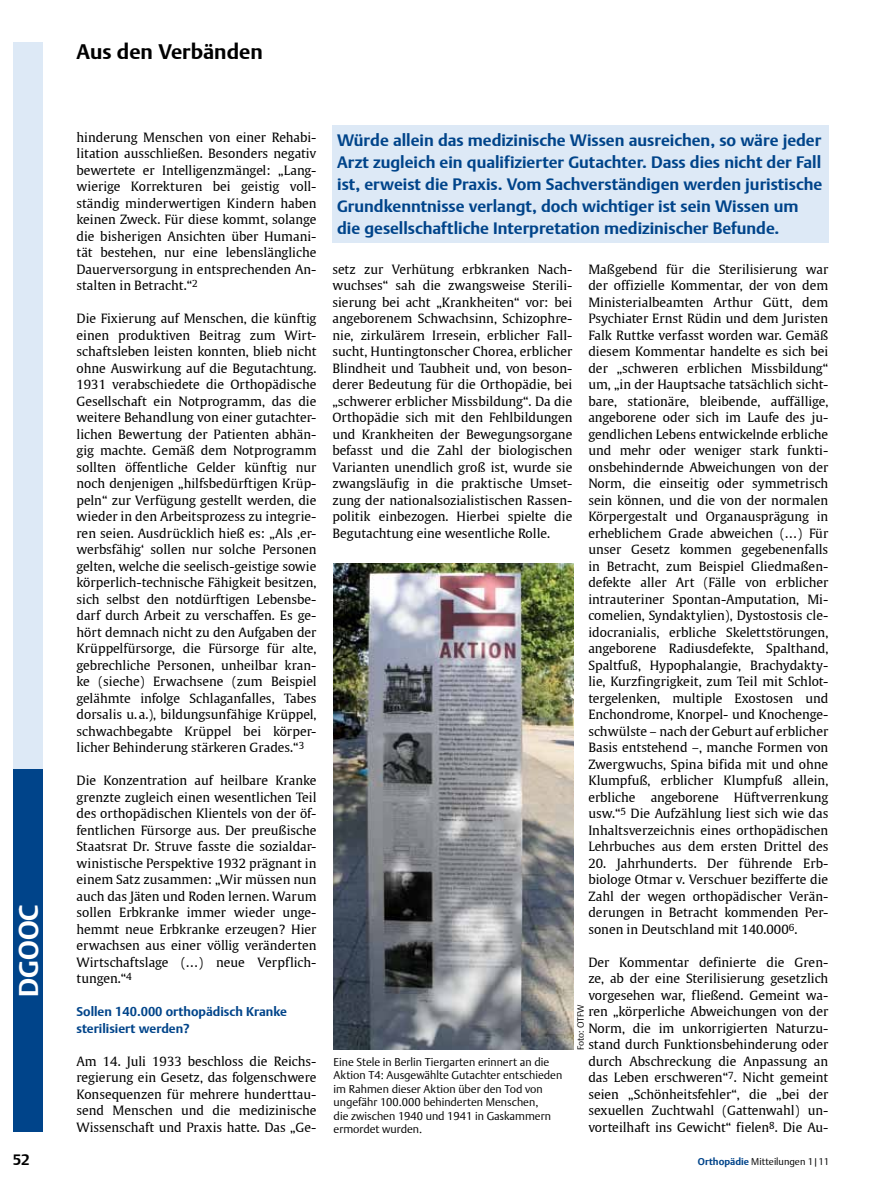
<style>
.page{position:relative;width:893px;height:1191px;background:#fff}
.page>*{position:absolute;margin:0;border:0;box-sizing:border-box;transform-origin:0 0}
.t1{font:700 27px "Thieme Argo 2008";color:#fff}
.t2{font:700 21px "Thieme Argo 2008";color:#000}
.t3{font:700 16.5px/22px "Thieme Argo 2008";color:#00448a}
.t4{font:700 15px "Thieme Argo 2008";color:#000}
.t5{font:12.75px/16.5px "Thieme Gulliver 2008";color:#000;text-align:justify}
.t6{font:700 12.75px/16.5px "Thieme Argo 2008";color:#00448a}
.t7{font:300 11.25px/13.5px "Thieme Argo 2008";color:#000}
.t8{font:300 9.75px "Thieme Argo 2008";color:#000}
.t9{font:300 9px "Thieme Argo 2008";letter-spacing:-.01em;color:#000}
.s1{font-weight:700;color:#00448a}
</style>
<div class="page">
<div style="left:13px;top:43px;width:30px;height:1089px;background:#dde9f6"></div>
<div style="left:13px;top:769px;width:30px;height:363px;background:#00448a"></div>
<div style="left:333px;top:125px;width:496px;height:117px;background:#dde9f6"></div>
<img style="left:333px;top:564px;width:241px;height:485px">
<h1 class="t1" style="left:11px;top:996px;width:93px;rotate:-90deg">DGOOC</h1>
<h2 class="t2" style="left:77px;top:37px;width:188px">Aus den Verbänden</h2>
<p class="t5" style="left:77px;top:128px;width:241px">hinderung Menschen von einer Rehabi&shy;litation ausschließen. Besonders negativ bewertete er Intelligenzmängel: „Lang&shy;wierige Korrekturen bei geistig voll&shy;ständig minderwertigen Kindern haben keinen Zweck. Für diese kommt, solange die bisherigen Ansichten über Humani&shy;tät bestehen, nur eine lebenslängliche Dauerversorgung in entsprechenden An&shy;stalten in Betracht.“<sup>2</sup></p>
<p class="t5" style="left:77px;top:310px;width:241px">Die Fixierung auf Menschen, die künftig einen produktiven Beitrag zum Wirt&shy;schaftsleben leisten konnten, blieb nicht ohne Auswirkung auf die Begutachtung.<br>1931 verabschiedete die Orthopädische Gesellschaft ein Notprogramm, das die weitere Behandlung von einer gutachter&shy;lichen Bewertung der Patienten abhän&shy;gig machte. Gemäß dem Notprogramm sollten öffentliche Gelder künftig nur noch denjenigen „hilfsbedürftigen Krüp&shy;peln“ zur Verfügung gestellt werden, die wieder in den Arbeitsprozess zu integrie&shy;ren seien. Ausdrücklich hieß es: „Als ‚er&shy;werbsfähig‘ sollen nur solche Personen gelten, welche die seelisch-geistige sowie körperlich-technische Fähigkeit besitzen, sich selbst den notdürftigen Lebensbe&shy;darf durch Arbeit zu verschaffen. Es ge&shy;hört demnach nicht zu den Aufgaben der Krüppelfürsorge, die Fürsorge für alte, gebrechliche Personen, unheilbar kran&shy;ke (sieche) Erwachsene (zum Beispiel gelähmte infolge Schlaganfalles, Tabes dorsalis u.a.), bildungsunfähige Krüppel, schwachbegabte Krüppel bei körper&shy;licher Behinderung stärkeren Grades.“<sup>3</sup></p>
<p class="t5" style="left:77px;top:772px;width:241px">Die Konzentration auf heilbare Kranke grenzte zugleich einen wesentlichen Teil des orthopädischen Klientels von der öf&shy;fentlichen Fürsorge aus. Der preußische Staatsrat Dr. Struve fasste die sozialdar&shy;winistische Perspektive 1932 prägnant in einem Satz zusammen: „Wir müssen nun auch das Jäten und Roden lernen. Warum sollen Erbkranke immer wieder unge&shy;hemmt neue Erbkranke erzeugen? Hier erwachsen aus einer völlig veränderten Wirtschaftslage (…) neue Verpflich&shy;tungen.“<sup>4</sup></p>
<p class="t6" style="left:77px;top:1003px;width:212px">Sollen 140.000 orthopädisch Kranke sterilisiert werden?</p>
<p class="t5" style="left:77px;top:1052px;width:241px">Am 14. Juli 1933 beschloss die Reichs&shy;regierung ein Gesetz, das folgenschwere Konsequenzen für mehrere hunderttau&shy;send Menschen und die medizinische Wissenschaft und Praxis hatte. Das „Ge-</p>
<p class="t3" style="left:337px;top:129px;width:487px">Würde allein das medizinische Wissen ausreichen, so wäre jeder Arzt zugleich ein qualifizierter Gutachter. Dass dies nicht der Fall ist, erweist die Praxis. Vom Sachverständigen werden juristische Grundkenntnisse verlangt, doch wichtiger ist sein Wissen um die gesellschaftliche Interpretation medizinischer Befunde.</p>
<p class="t5" style="left:332px;top:260px;width:241px">setz zur Verhütung erbkranken Nach&shy;wuchses“ sah die zwangsweise Sterili&shy;sierung bei acht „Krankheiten“ vor: bei angeborenem Schwachsinn, Schizophre&shy;nie, zirkulärem Irresein, erblicher Fall&shy;sucht, Huntingtonscher Chorea, erblicher Blindheit und Taubheit und, von beson&shy;derer Bedeutung für die Orthopädie, bei „schwerer erblicher Missbildung“. Da die Orthopädie sich mit den Fehlbildungen und Krankheiten der Bewegungsorgane befasst und die Zahl der biologischen Varianten unendlich groß ist, wurde sie zwangsläufig in die praktische Umset&shy;zung der nationalsozialistischen Rassen&shy;politik einbezogen. Hierbei spielte die Begutachtung eine wesentliche Rolle.</p>
<p class="t5" style="left:588px;top:260px;width:241px">Maßgebend für die Sterilisierung war der offizielle Kommentar, der von dem Ministerialbeamten Arthur Gütt, dem Psychiater Ernst Rüdin und dem Juristen Falk Ruttke verfasst worden war. Gemäß diesem Kommentar handelte es sich bei der „schweren erblichen Missbildung“ um, „in der Hauptsache tatsächlich sicht&shy;bare, stationäre, bleibende, auffällige, angeborene oder sich im Laufe des ju&shy;gendlichen Lebens entwickelnde erbliche und mehr oder weniger stark funkti&shy;onsbehindernde Abweichungen von der Norm, die einseitig oder symmetrisch sein können, und die von der normalen Körpergestalt und Organausprägung in erheblichem Grade abweichen (…) Für unser Gesetz kommen gegebenenfalls in Betracht, zum Beispiel Gliedmaßen&shy;defekte aller Art (Fälle von erblicher intrauteriner Spontan-Amputation, Mi&shy;comelien, Syndaktylien), Dystostosis cle&shy;idocranialis, erbliche Skelettstörungen, angeborene Radiusdefekte, Spalthand, Spaltfuß, Hypophalangie, Brachydakty&shy;lie, Kurzfingrigkeit, zum Teil mit Schlot&shy;tergelenken, multiple Exostosen und Enchondrome, Knorpel- und Knochenge&shy;schwülste – nach der Geburt auf erblicher Basis entstehend –, manche Formen von Zwergwuchs, Spina bifida mit und ohne Klumpfuß, erblicher Klumpfuß allein, erbliche angeborene Hüftverrenkung usw.“<sup>5</sup> Die Aufzählung liest sich wie das Inhaltsverzeichnis eines orthopädischen Lehrbuches aus dem ersten Drittel des</p>
<p class="t5" style="left:588px;top:854px;width:241px">20. Jahrhunderts. Der führende Erb&shy;biologe Otmar v. Verschuer bezifferte die Zahl der wegen orthopädischer Verän&shy;derungen in Betracht kommenden Per&shy;sonen in Deutschland mit 140.000<sup>6</sup>.</p>
<p class="t5" style="left:588px;top:953px;width:241px">Der Kommentar definierte die Gren&shy;ze, ab der eine Sterilisierung gesetzlich vorgesehen war, fließend. Gemeint wa&shy;ren „körperliche Abweichungen von der Norm, die im unkorrigierten Naturzu&shy;stand durch Funktionsbehinderung oder durch Abschreckung die Anpassung an das Leben erschweren“<sup>7</sup>. Nicht gemeint seien „Schönheitsfehler“, die „bei der sexuellen Zuchtwahl (Gattenwahl) un&shy;vorteilhaft ins Gewicht“ fielen<sup>8</sup>. Die Au-</p>
<p class="t9" style="left:575px;top:1050px;width:47px;rotate:-90deg">Foto: OTFW</p>
<p class="t7" style="left:334px;top:1055px;width:230px">Eine Stele in Berlin Tiergarten erinnert an die Aktion T4: Ausgewählte Gutachter entschieden im Rahmen dieser Aktion über den Tod von ungefähr 100.000 behinderten Menschen,<br>die zwischen 1940 und 1941 in Gaskammern ermordet wurden.</p>
<p class="t4" style="left:13px;top:1149px;width:19px">52</p>
<p class="t8" style="left:698px;top:1155px;width:133px"><span class="s1">Orthopädie</span> Mitteilungen 1|11</p>
</div>
